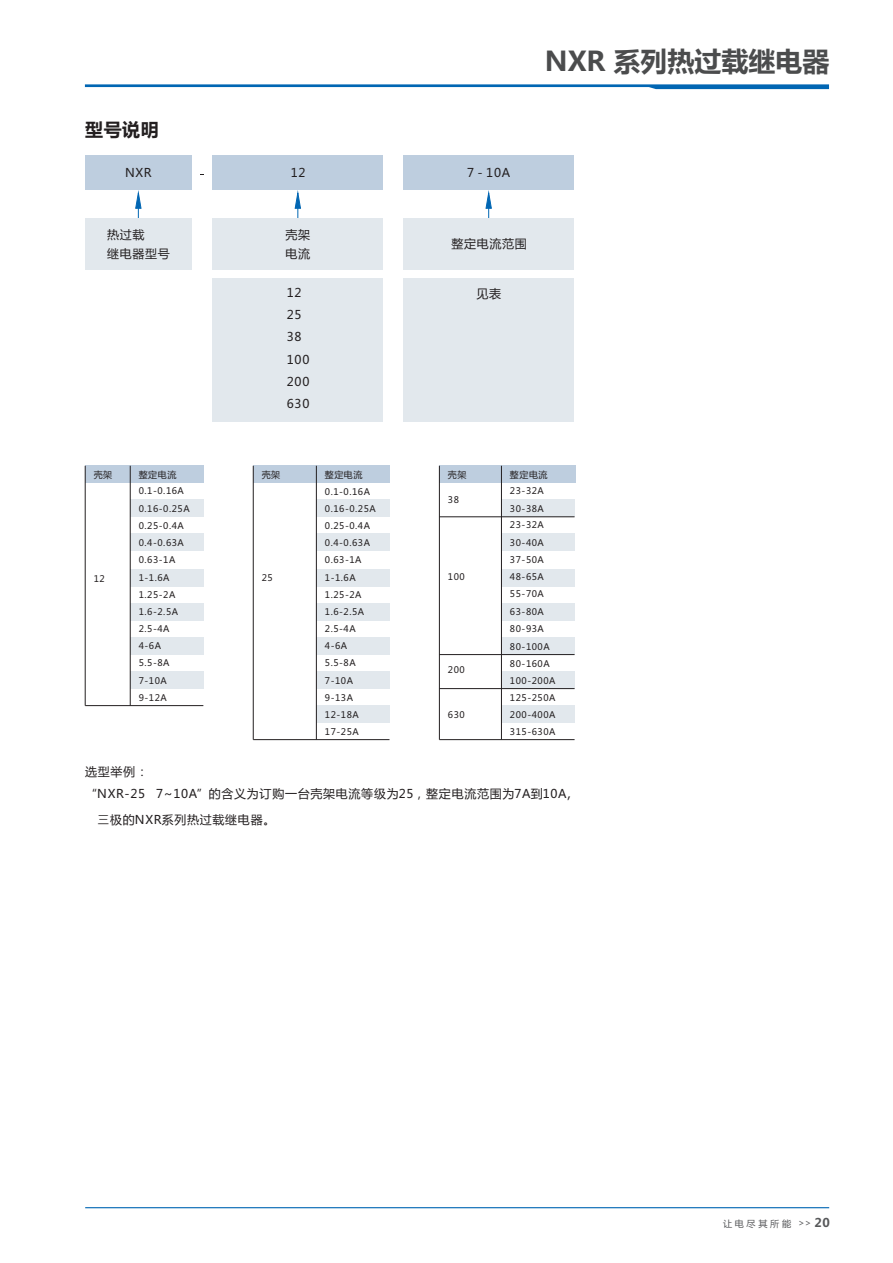
<style>
.page{position:relative;width:893px;height:1263px;background:#fff}
.page>*{position:absolute;margin:0;border:0;box-sizing:border-box;transform-origin:0 0}
.t1{font:700 27px "Microsoft Ya Hei";color:#4b4c4d}
.t2{font:700 18px "Microsoft Ya Hei";color:#231f20}
.t3{font:12px/22.2px "Microsoft Ya Hei";letter-spacing:.06em;color:#231f20}
.t4{font:9.15px "Microsoft Ya Hei";color:#57585a}
.t5{font:9px/17px "Microsoft Ya Hei";letter-spacing:.06em;color:#231f20}
.s1{font-family:"Meiryo"}
.s2{font-size:9px}
.s3{font-weight:700;font-size:12px}
</style>
<div class="page">
<svg style="left:85px;top:84px;width:744px;height:5px"></svg>
<hr style="left:85px;top:1207px;width:744px;height:1px;background:#0166b3">
<div style="left:85px;top:155px;width:106px;height:34px;background:#becedf"></div>
<svg style="left:135px;top:192px;width:7px;height:27px"></svg>
<div style="left:404px;top:155px;width:170px;height:34px;background:#becedf"></div>
<svg style="left:485px;top:192px;width:7px;height:27px"></svg>
<div style="left:404px;top:278px;width:170px;height:144px;background:#e2e8ed"></div>
<div style="left:404px;top:219px;width:170px;height:51px;background:#e2e8ed"></div>
<div style="left:213px;top:155px;width:170px;height:34px;background:#becedf"></div>
<svg style="left:294px;top:192px;width:7px;height:27px"></svg>
<div style="left:213px;top:278px;width:170px;height:144px;background:#e2e8ed"></div>
<div style="left:213px;top:219px;width:170px;height:51px;background:#e2e8ed"></div>
<div style="left:85px;top:219px;width:106px;height:51px;background:#e2e8ed"></div>
<div style="left:85px;top:466px;width:118px;height:17px;background:#becedf"></div>
<div style="left:130px;top:534px;width:73px;height:17px;background:#e2e8ed"></div>
<div style="left:130px;top:500px;width:73px;height:17px;background:#e2e8ed"></div>
<div style="left:130px;top:603px;width:73px;height:17px;background:#e2e8ed"></div>
<div style="left:130px;top:569px;width:73px;height:17px;background:#e2e8ed"></div>
<div style="left:130px;top:637px;width:73px;height:17px;background:#e2e8ed"></div>
<div style="left:130px;top:672px;width:73px;height:17px;background:#e2e8ed"></div>
<hr style="left:130px;top:466px;width:1px;height:240px;background:#231f20">
<hr style="left:85px;top:466px;width:1px;height:240px;background:#231f20">
<hr style="left:85px;top:705px;width:118px;height:1px;background:#231f20">
<div style="left:439px;top:466px;width:137px;height:17px;background:#becedf"></div>
<div style="left:501px;top:500px;width:74px;height:17px;background:#e2e8ed"></div>
<div style="left:501px;top:534px;width:74px;height:17px;background:#e2e8ed"></div>
<div style="left:501px;top:569px;width:74px;height:17px;background:#e2e8ed"></div>
<div style="left:501px;top:603px;width:74px;height:17px;background:#e2e8ed"></div>
<div style="left:501px;top:637px;width:74px;height:17px;background:#e2e8ed"></div>
<div style="left:501px;top:672px;width:74px;height:17px;background:#e2e8ed"></div>
<div style="left:501px;top:706px;width:74px;height:17px;background:#e2e8ed"></div>
<hr style="left:439px;top:516px;width:136px;height:1px;background:#231f20">
<hr style="left:439px;top:466px;width:1px;height:274px;background:#231f20">
<hr style="left:501px;top:466px;width:1px;height:274px;background:#231f20">
<hr style="left:439px;top:654px;width:136px;height:1px;background:#231f20">
<hr style="left:439px;top:688px;width:136px;height:1px;background:#231f20">
<hr style="left:439px;top:739px;width:136px;height:1px;background:#231f20">
<div style="left:253px;top:466px;width:136px;height:17px;background:#becedf"></div>
<hr style="left:253px;top:466px;width:1px;height:274px;background:#231f20">
<div style="left:316px;top:500px;width:73px;height:17px;background:#e2e8ed"></div>
<div style="left:316px;top:534px;width:73px;height:17px;background:#e2e8ed"></div>
<div style="left:316px;top:603px;width:73px;height:17px;background:#e2e8ed"></div>
<div style="left:316px;top:569px;width:73px;height:17px;background:#e2e8ed"></div>
<div style="left:316px;top:637px;width:73px;height:17px;background:#e2e8ed"></div>
<div style="left:316px;top:672px;width:73px;height:17px;background:#e2e8ed"></div>
<div style="left:316px;top:706px;width:73px;height:17px;background:#e2e8ed"></div>
<hr style="left:316px;top:466px;width:1px;height:274px;background:#231f20">
<hr style="left:253px;top:739px;width:136px;height:1px;background:#231f20">
<p class="t2" style="left:85px;top:121px;width:75px">型号说明</p>
<p class="t3" style="left:125px;top:162px;width:28px">NXR</p>
<p class="t3" style="left:467px;top:162px;width:44px">7－10A</p>
<p class="t3" style="left:291px;top:163px;width:16px">12</p>
<p class="t3" style="left:107px;top:226px;width:64px;line-height:19px">热过载<br>继电器型号</p>
<p class="t3" style="left:285px;top:226px;width:26px;line-height:19px">壳架电流</p>
<p class="t3" style="left:287px;top:282px;width:24px">12<br>25<br>38<br>100<br>200<br>630</p>
<p class="t3" style="left:451px;top:234px;width:77px">整定电流范围</p>
<p class="t3" style="left:476px;top:283px;width:26px">见表</p>
<p class="t1" style="left:545px;top:50px;width:286px">NXR 系列热过载继电器</p>
<p class="t5" style="left:94px;top:466px;width:20px">壳架</p>
<p class="t5" style="left:94px;top:570px;width:13px">12</p>
<p class="t5" style="left:139px;top:467px;width:53px">整定电流<br>0.1-0.16A<br>0.16-0.25A<br>0.25-0.4A<br>0.4-0.63A<br>0.63-1A</p>
<p class="t5" style="left:139px;top:570px;width:41px">1-1.6A<br>1.25-2A<br>1.6-2.5A<br>2.5-4A<br>4-6A<br>5.5-8A<br>7-10A<br>9-12A</p>
<p class="t5" style="left:262px;top:466px;width:20px">壳架</p>
<p class="t5" style="left:262px;top:570px;width:13px">25</p>
<p class="t5" style="left:325px;top:467px;width:39px">整定电流</p>
<p class="t5" style="left:325px;top:501px;width:53px">0.16-0.25A<br>0.25-0.4A<br>0.4-0.63A<br>0.63-1A</p>
<p class="t5" style="left:325px;top:570px;width:41px">1-1.6A<br>1.25-2A<br>1.6-2.5A<br>2.5-4A<br>4-6A<br>5.5-8A<br>7-10A<br>9-13A<br>12-18A<br>17-25A</p>
<p class="t5" style="left:325px;top:484px;width:47px">0.1-0.16A</p>
<p class="t5" style="left:448px;top:466px;width:20px">壳架</p>
<p class="t5" style="left:448px;top:492px;width:13px">38</p>
<p class="t5" style="left:448px;top:569px;width:18px">100</p>
<p class="t5" style="left:448px;top:662px;width:18px">200</p>
<p class="t5" style="left:448px;top:706px;width:18px">630</p>
<p class="t5" style="left:510px;top:467px;width:39px">整定电流<br>23-32A<br>30-38A</p>
<p class="t5" style="left:510px;top:517px;width:36px;text-align:justify">23-32A 30-40A 37-50A 48-65A 55-70A</p>
<p class="t5" style="left:510px;top:604px;width:41px">63-80A<br>80-93A<br>80-100A</p>
<p class="t5" style="left:510px;top:655px;width:47px">80-160A<br>100-200A<br>125-250A<br>200-400A</p>
<p class="t5" style="left:510px;top:723px;width:47px">315-630A</p>
<p class="t3" style="left:85px;top:762px;width:495px">选型举例：<br>“NXR-25 7~10A”的含义为订购一台壳架电流等级为25，整定电流范围为7A到10A<span class="s1">，</span></p>
<p class="t3" style="left:97px;top:809px;width:179px"><span class="s1">三</span>极的NXR系列热过载继电器。</p>
<p class="t4" style="left:723px;top:1219px;width:108px">让 电 尽 其 所 能 <span class="s2">&gt;&gt;</span> <span class="s3">20</span></p>
</div>
